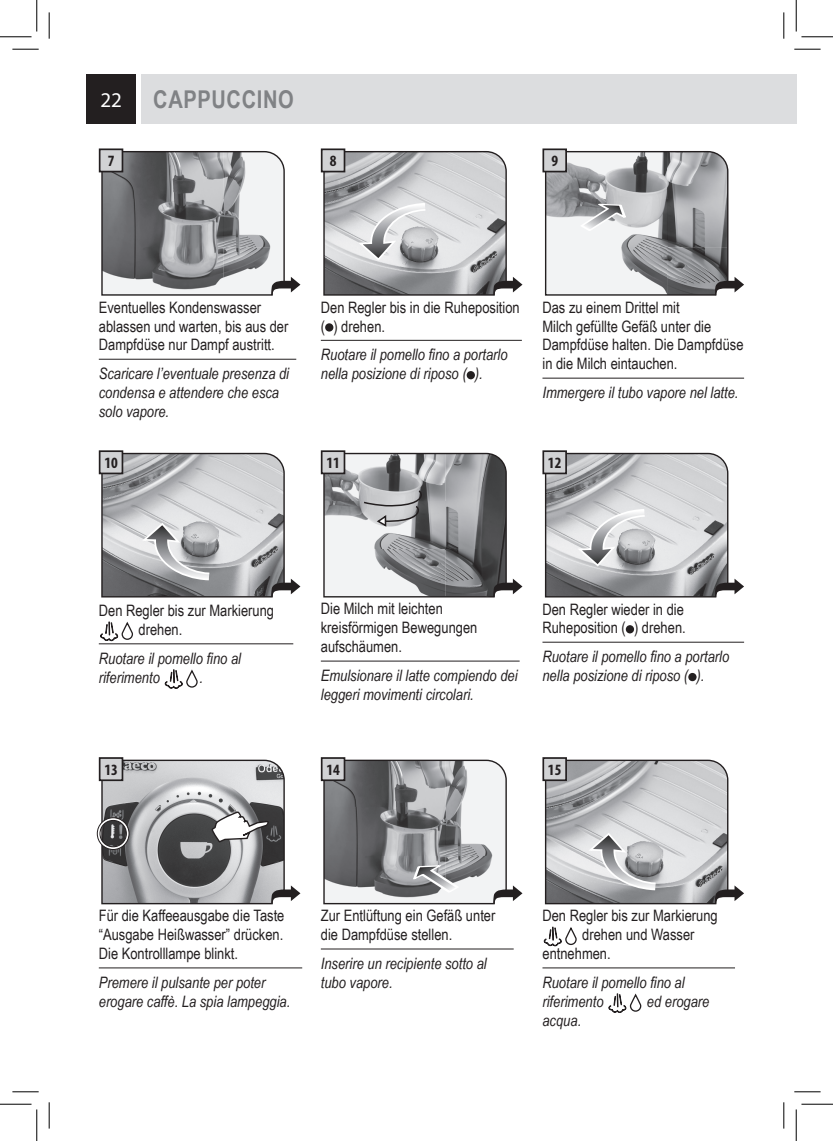
<style>
.page{position:relative;width:833px;height:1141px;background:#fff}
.page>*{position:absolute;margin:0;border:0;box-sizing:border-box;transform-origin:0 0}
.t1{font:700 24.5px "Arial Narrow";letter-spacing:.025em;color:#808285}
.t2{font:21px "Myriad Pro";color:#fff}
.t3{font:15.75px/18.9px "Arial Narrow";color:#231f20}
.t4{font:italic 15.75px/18.9px "Arial Narrow";color:#231f20}
.t5{font:700 condensed 15.75px "Myriad Pro";color:#231f20}
</style>
<div class="page">
<div style="left:86px;top:74px;width:50px;height:50px;background:#231f20"></div>
<div style="left:141px;top:74px;width:655px;height:50px;background:#dcdddf"></div>
<div style="left:99px;top:148px;width:24px;height:24px;border:2px solid #231f20"></div>
<svg style="left:101px;top:150px;width:199px;height:146px"></svg>
<div style="left:542px;top:148px;width:25px;height:24px;border:2px solid #231f20"></div>
<div style="left:321px;top:450px;width:24px;height:24px;border:2px solid #231f20"></div>
<svg style="left:322px;top:452px;width:200px;height:146px"></svg>
<div style="left:321px;top:148px;width:24px;height:24px;border:2px solid #231f20"></div>
<div style="left:99px;top:450px;width:24px;height:24px;border:2px solid #231f20"></div>
<div style="left:542px;top:450px;width:25px;height:24px;border:2px solid #231f20"></div>
<svg style="left:322px;top:150px;width:200px;height:146px;background:#babbbd"></svg>
<svg style="left:544px;top:150px;width:200px;height:146px"></svg>
<svg style="left:100px;top:452px;width:200px;height:146px;background:#b6b7b9"></svg>
<svg style="left:544px;top:452px;width:200px;height:146px;background:#bbbbbe"></svg>
<div style="left:99px;top:757px;width:24px;height:23px;border:2px solid #231f20"></div>
<div style="left:321px;top:757px;width:24px;height:23px;border:2px solid #231f20"></div>
<svg style="left:322px;top:758px;width:200px;height:146px"></svg>
<div style="left:542px;top:757px;width:25px;height:23px;border:2px solid #231f20"></div>
<svg style="left:544px;top:758px;width:200px;height:146px;background:#bcbdbf"></svg>
<svg style="left:96px;top:758px;width:204px;height:146px;background:#a4a5a6"></svg>
<hr style="left:99px;top:359px;width:197px;height:1px;background:#231f20">
<hr style="left:542px;top:378px;width:202px;height:1px;background:#231f20">
<hr style="left:321px;top:660px;width:198px;height:1px;background:#231f20">
<hr style="left:321px;top:340px;width:201px;height:1px;background:#231f20">
<div style="left:325px;top:323px;width:8px;height:8px;background:#231f20;border-radius:50%"></div>
<div style="left:466px;top:371px;width:9px;height:8px;background:#231f20;border-radius:50%"></div>
<hr style="left:99px;top:643px;width:194px;height:1px;background:#231f20">
<svg style="left:100px;top:621px;width:33px;height:21px"></svg>
<svg style="left:164px;top:669px;width:34px;height:20px"></svg>
<hr style="left:542px;top:641px;width:202px;height:1px;background:#231f20">
<div style="left:625px;top:625px;width:9px;height:8px;background:#231f20;border-radius:50%"></div>
<svg style="left:688px;top:672px;width:8px;height:9px"></svg>
<hr style="left:321px;top:948px;width:192px;height:1px;background:#231f20">
<hr style="left:99px;top:967px;width:203px;height:1px;background:#231f20">
<hr style="left:542px;top:967px;width:193px;height:1px;background:#231f20">
<svg style="left:543px;top:926px;width:34px;height:21px"></svg>
<svg style="left:608px;top:993px;width:34px;height:20px"></svg>
<svg style="left:12px;top:49px;width:27px;height:1px"></svg>
<svg style="left:794px;top:49px;width:26px;height:1px"></svg>
<svg style="left:12px;top:1091px;width:27px;height:1px"></svg>
<svg style="left:794px;top:1091px;width:26px;height:1px"></svg>
<svg style="left:49px;top:12px;width:1px;height:27px"></svg>
<svg style="left:49px;top:1102px;width:1px;height:26px"></svg>
<svg style="left:783px;top:12px;width:1px;height:27px"></svg>
<svg style="left:783px;top:1102px;width:1px;height:26px"></svg>
<hr style="left:0;top:36px;width:32px;height:1px;background:#000">
<hr style="left:801px;top:36px;width:31px;height:1px;background:#000">
<hr style="left:0;top:1103px;width:32px;height:1px;background:#000">
<hr style="left:801px;top:1103px;width:31px;height:1px;background:#000">
<hr style="left:36px;top:0;width:1px;height:32px;background:#000">
<hr style="left:36px;top:1109px;width:1px;height:31px;background:#000">
<hr style="left:795px;top:0;width:1px;height:32px;background:#000">
<hr style="left:795px;top:1109px;width:1px;height:31px;background:#000">
<h2 class="t2" style="left:100px;top:87px;width:23px">22</h2>
<h1 class="t1" style="left:153px;top:81px;width:142px">CAPPUCCINO</h1>
<p class="t5" style="left:108px;top:151px;width:8px">7</p>
<p class="t5" style="left:551px;top:151px;width:8px">9</p>
<p class="t5" style="left:330px;top:151px;width:8px">8</p>
<p class="t3" style="left:99px;top:297px;width:191px">Eventuelles Kondenswasser ablassen und warten, bis aus der<br>Dampfdüse nur Dampf austritt.</p>
<p class="t4" style="left:99px;top:364px;width:192px">Scaricare l’eventuale presenza di condensa e attendere che esca solo vapore.</p>
<p class="t3" style="left:321px;top:297px;width:200px">Den Regler bis in die Ruheposition ( ) drehen.</p>
<p class="t4" style="left:321px;top:345px;width:188px">Ruotare il pomello fino a portarlo nella posizione di riposo ( ).</p>
<p class="t3" style="left:542px;top:297px;width:203px">Das zu einem Drittel mit<br>Milch gefüllte Gefäß unter die<br>Dampfdüse halten. Die Dampfdüse in die Milch eintauchen.</p>
<p class="t4" style="left:542px;top:383px;width:197px">Immergere il tubo vapore nel latte.</p>
<p class="t5" style="left:104px;top:452px;width:15px">10</p>
<p class="t5" style="left:548px;top:452px;width:15px">12</p>
<p class="t5" style="left:326px;top:452px;width:15px">11</p>
<p class="t3" style="left:139px;top:600px;width:137px;text-indent:-40px">Den Regler bis zur Markierung drehen.</p>
<p class="t4" style="left:99px;top:648px;width:144px">Ruotare il pomello fino al riferimento</p>
<p class="t4" style="left:200px;top:667px;width:5px">.</p>
<p class="t3" style="left:321px;top:598px;width:158px">Die Milch mit leichten kreisförmigen Bewegungen aufschäumen.</p>
<p class="t4" style="left:321px;top:665px;width:198px">Emulsionare il latte compiendo dei leggeri movimenti circolari.</p>
<p class="t3" style="left:542px;top:598px;width:145px">Den Regler wieder in die<br>Ruheposition ( ) drehen.</p>
<p class="t4" style="left:542px;top:646px;width:188px">Ruotare il pomello fino a portarlo nella posizione di riposo ( ).</p>
<p class="t5" style="left:104px;top:759px;width:15px">13</p>
<p class="t5" style="left:326px;top:759px;width:15px">14</p>
<p class="t5" style="left:548px;top:759px;width:15px">15</p>
<p class="t3" style="left:99px;top:905px;width:187px;text-align:justify">Für die Kaffeeausgabe die Taste “Ausgabe Heißwasser” drücken.<br>Die Kontrolllampe blinkt.</p>
<p class="t4" style="left:99px;top:972px;width:193px">Premere il pulsante per poter erogare caffè. La spia lampeggia.</p>
<p class="t3" style="left:321px;top:905px;width:176px">Zur Entlüftung ein Gefäß unter die Dampfdüse stellen.</p>
<p class="t4" style="left:321px;top:953px;width:167px">Inserire un recipiente sotto al tubo vapore.</p>
<p class="t3" style="left:542px;top:905px;width:177px">Den Regler bis zur Markierung</p>
<p class="t3" style="left:582px;top:924px;width:114px">drehen und Wasser</p>
<p class="t3" style="left:542px;top:943px;width:70px">entnehmen.</p>
<p class="t4" style="left:542px;top:972px;width:144px">Ruotare il pomello fino al riferimento</p>
<p class="t4" style="left:647px;top:991px;width:64px">ed erogare</p>
<p class="t4" style="left:542px;top:1010px;width:40px">acqua.</p>
</div>
